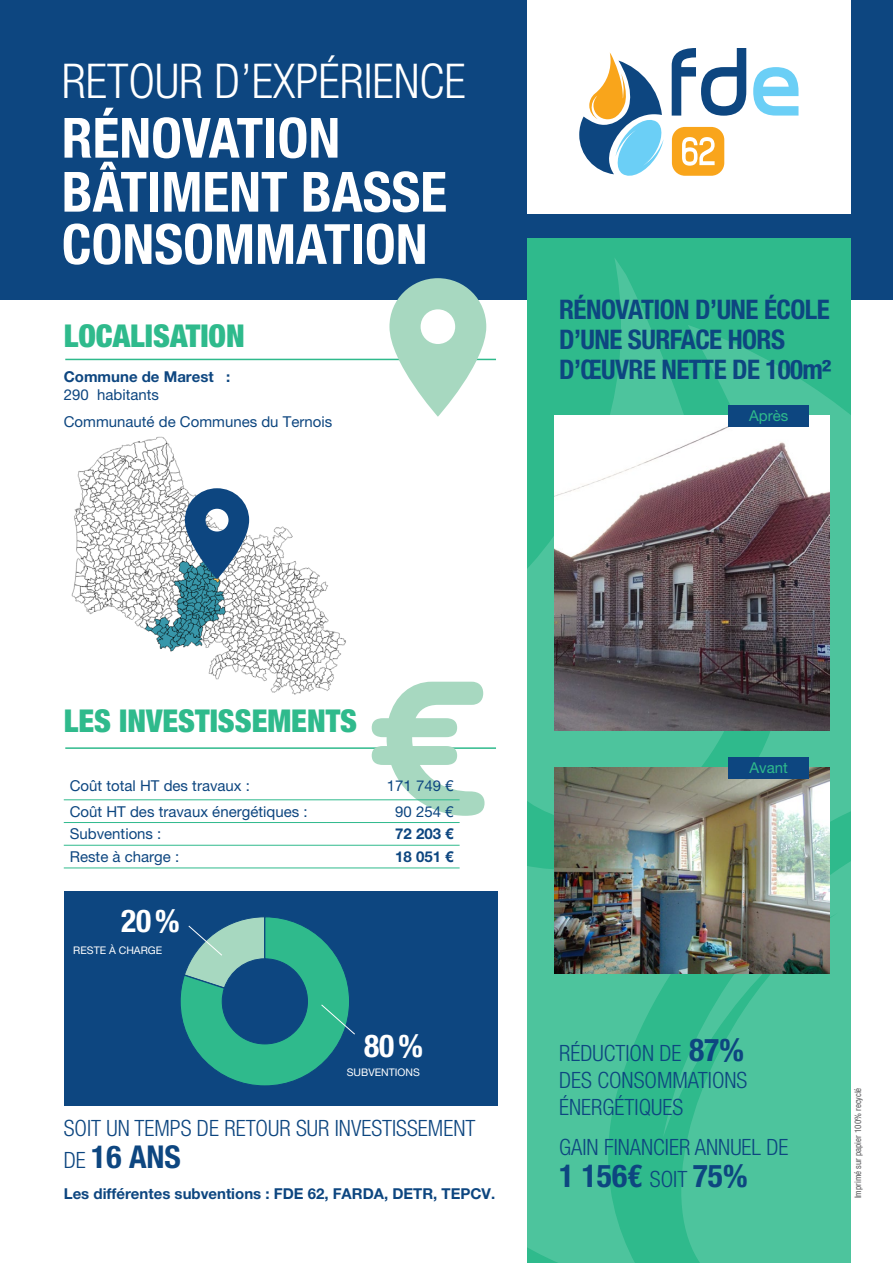
<style>
.page{position:relative;width:893px;height:1263px;background:#fff}
.page>*{position:absolute;margin:0;border:0;box-sizing:border-box;transform-origin:0 0}
.t1{font:700 193.2px "Benguiat Gothic Std";color:#a7d8c0}
.H1b{font:700 condensed 55.5px/54px "Helvetica Neue LT Std";color:#fff}
.H1a{font:300 condensed 48px "Helvetica Neue LT Std";color:#fff}
.t2{font:900 condensed 31.5px "Helvetica Neue LT Pro";color:#2fba8c}
.T2_bandeau{font:700 condensed 31.5px "Helvetica Neue LT Std";color:#0d4680}
.T1{font:700 condensed 31.5px "Helvetica Neue LT Std";color:#0d4680}
.THEMATIQUE{font:700 condensed 31.5px "Helvetica Neue LT Std";color:#fff}
.T1_bandeau{font:700 condensed 27px/30px "Helvetica Neue LT Std";letter-spacing:-.02em;color:#0d4680}
.T2_bandeau-2{font:300 condensed 22.5px/27px "Helvetica Neue LT Std";color:#0d4680}
.T1-2{font:300 condensed 22.5px "Helvetica Neue LT Std";color:#0d4680}
.paragraphe_-_normale{font:15px "Helvetica Neue LT Pro";color:#0d4680}
.paragraphe_-_normale-2{font:700 15px/18px "Helvetica Neue LT Pro";color:#0d4680}
.t3{font:15px "Helvetica Neue LT Pro";color:#2fba8c}
.paragraphe_-_normale-3{font:10.5px "Helvetica Neue LT Pro";color:#fff}
.t4{font:condensed 9px "Helvetica Neue LT Std";color:#57585a}
.s1{font-weight:400}
.s2{font-weight:300;font-size:22.5px}
.s3{font-weight:700;font-size:31.5px}
</style>
<div class="page">
<div style="left:0;top:0;width:893px;height:300px;background:#0d4680"></div>
<div style="left:527px;top:239px;width:323px;height:1024px;background:#2fba8c"></div>
<svg style="left:527px;top:354px;width:323px;height:909px;fill:#4dc49d"></svg>
<svg style="left:607px;top:782px;width:243px;height:387px"></svg>
<svg style="left:527px;top:258px;width:229px;height:564px"></svg>
<svg style="left:660px;top:796px;width:190px;height:467px;fill:#4dc49d"></svg>
<hr style="left:65px;top:359px;width:431px;height:1px;background:#2fba8c">
<div style="left:527px;top:0;width:323px;height:213px;background:#fff"></div>
<hr style="left:65px;top:747px;width:431px;height:2px;background:#2fba8c">
<div style="left:64px;top:891px;width:433px;height:214px;background:#0d4680"></div>
<img style="left:71px;top:436px;width:275px;height:259px">
<hr style="left:64px;top:799px;width:262px;height:1px;background:#2fba8c">
<hr style="left:326px;top:799px;width:134px;height:1px;background:#2fba8c">
<hr style="left:64px;top:822px;width:262px;height:1px;background:#2fba8c">
<hr style="left:64px;top:845px;width:262px;height:1px;background:#2fba8c">
<hr style="left:64px;top:867px;width:262px;height:1px;background:#2fba8c">
<hr style="left:326px;top:822px;width:134px;height:1px;background:#2fba8c">
<hr style="left:326px;top:845px;width:134px;height:1px;background:#2fba8c">
<hr style="left:326px;top:867px;width:134px;height:1px;background:#2fba8c">
<svg style="left:180px;top:917px;width:175px;height:169px"></svg>
<svg style="left:389px;top:278px;width:97px;height:139px"></svg>
<svg style="left:672px;top:48px;width:74px;height:68px"></svg>
<svg style="left:753px;top:67px;width:45px;height:49px"></svg>
<svg style="left:579px;top:53px;width:85px;height:123px"></svg>
<div style="left:672px;top:127px;width:52px;height:49px;background:#f9a51b;border-radius:13px"></div>
<svg style="left:682px;top:137px;width:33px;height:29px"></svg>
<svg style="left:185px;top:488px;width:64px;height:91px"></svg>
<img style="left:555px;top:767px;width:274px;height:206px">
<img style="left:555px;top:416px;width:274px;height:314px">
<div style="left:728px;top:757px;width:81px;height:21px;background:#0d4680"></div>
<div style="left:728px;top:405px;width:81px;height:21px;background:#0d4680"></div>
<p class="H1a" style="left:62px;top:54px;width:406px">RETOUR D’EXPÉRIENCE</p>
<p class="H1b" style="left:62px;top:110px;width:387px">RÉNOVATION<br>BÂTIMENT BASSE</p>
<p class="H1b" style="left:62px;top:216px;width:367px">CONSOMMATION</p>
<h2 class="t2" style="left:64px;top:316px;width:182px">LOCALISATION</h2>
<p class="paragraphe_-_normale-2" style="left:64px;top:367px;width:168px">Commune de Marest :<br><span class="s1">290 habitants</span></p>
<p class="paragraphe_-_normale" style="left:64px;top:412px;width:270px">Communauté de Communes du Ternois</p>
<p class="T1_bandeau" style="left:559px;top:294px;width:273px">RÉNOVATION D’UNE ÉCOLE<br>D’UNE SURFACE HORS<br>D’ŒUVRE NETTE DE 100m²</p>
<p class="t3" style="left:749px;top:407px;width:41px">Après</p>
<p class="t1" style="left:369px;top:636px;width:120px">€</p>
<h2 class="t2" style="left:64px;top:702px;width:295px">LES INVESTISSEMENTS</h2>
<p class="paragraphe_-_normale" style="left:70px;top:777px;width:182px">Coût total HT des travaux :</p>
<p class="paragraphe_-_normale" style="left:387px;top:777px;width:68px">171 749 €</p>
<p class="paragraphe_-_normale" style="left:70px;top:802px;width:239px">Coût HT des travaux énergétiques :</p>
<p class="paragraphe_-_normale" style="left:395px;top:802px;width:60px">90 254 €</p>
<p class="paragraphe_-_normale" style="left:70px;top:825px;width:93px">Subventions :</p>
<p class="paragraphe_-_normale-2" style="left:395px;top:824px;width:60px">72 203 €</p>
<p class="paragraphe_-_normale" style="left:70px;top:848px;width:111px">Reste à charge :</p>
<p class="paragraphe_-_normale-2" style="left:395px;top:847px;width:60px">18 051 €</p>
<p class="THEMATIQUE" style="left:121px;top:901px;width:60px">20%</p>
<p class="paragraphe_-_normale-3" style="left:73px;top:944px;width:91px">RESTE À CHARGE</p>
<p class="THEMATIQUE" style="left:364px;top:1027px;width:60px">80%</p>
<p class="paragraphe_-_normale-3" style="left:347px;top:1066px;width:75px">SUBVENTIONS</p>
<p class="T1-2" style="left:64px;top:1115px;width:413px">SOIT UN TEMPS DE RETOUR SUR INVESTISSEMENT</p>
<p class="T1" style="left:64px;top:1138px;width:119px"><span class="s2">DE</span> 16 ANS</p>
<p class="paragraphe_-_normale-2" style="left:64px;top:1184px;width:433px">Les différentes subventions : FDE 62, FARDA, DETR, TEPCV.</p>
<p class="t3" style="left:750px;top:759px;width:40px">Avant</p>
<p class="T2_bandeau-2" style="left:559px;top:1040px;width:190px">RÉDUCTION DE <span class="s3">87%<br></span>DES CONSOMMATIONS<br>ÉNERGÉTIQUES</p>
<p class="T2_bandeau-2" style="left:559px;top:1133px;width:231px">GAIN FINANCIER ANNUEL DE</p>
<p class="T2_bandeau" style="left:559px;top:1156px;width:190px">1 156€ <span class="s2">SOIT</span> 75%</p>
<p class="t4" style="left:853px;top:1198px;width:112px;rotate:-90deg">Imprimé sur papier 100% recyclé</p>
</div>
